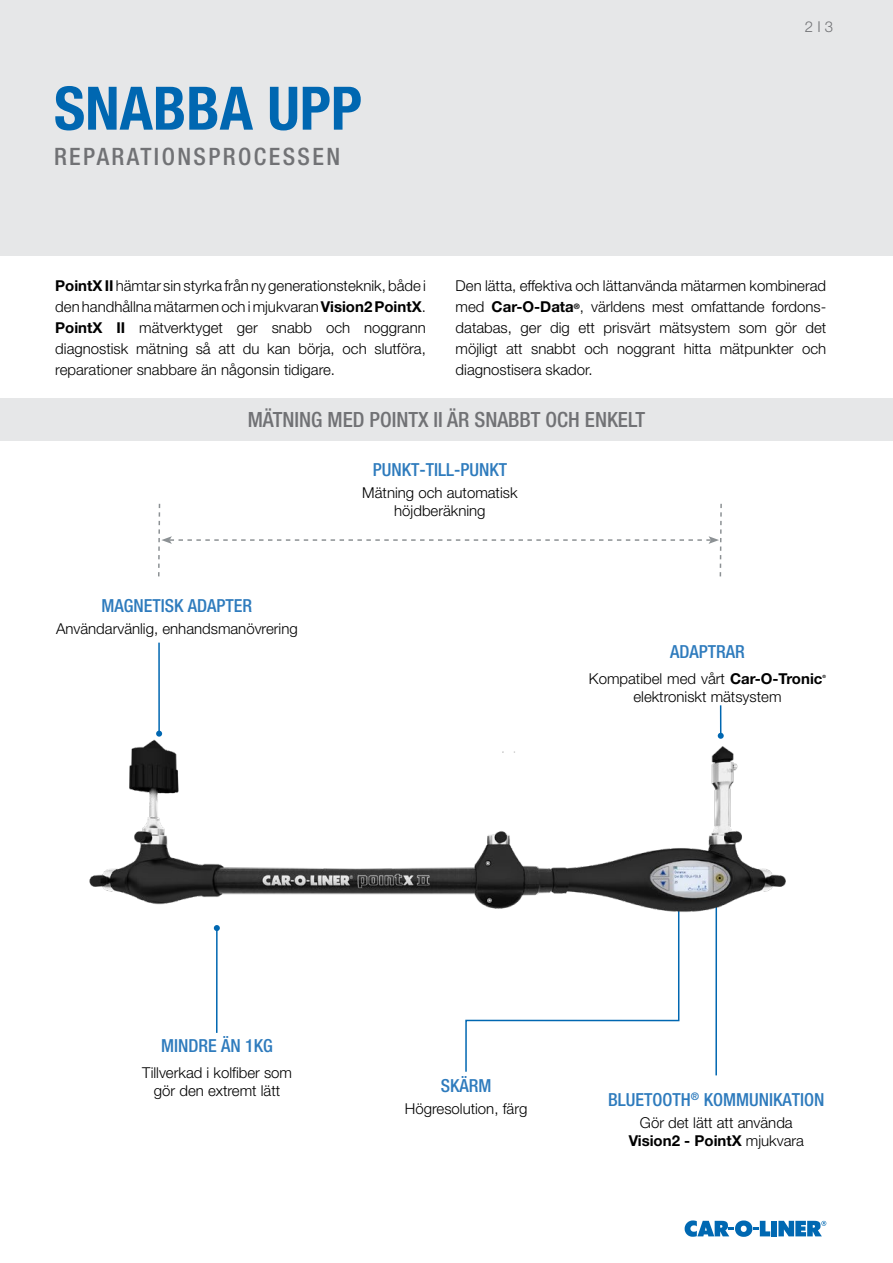
<style>
.page{position:relative;width:893px;height:1263px;background:#fff}
.page>*{position:absolute;margin:0;border:0;box-sizing:border-box;transform-origin:0 0}
.t1{font:700 condensed 60px "Helvetica Neue LT Pro";color:#0067b1}
.t2{font:500 condensed 24px "Helvetica Neue LT Pro";letter-spacing:.1em;color:#717275}
.t3{font:500 condensed 21px "Helvetica Neue LT Pro";color:#717275}
.t4{font:500 condensed 18px "Helvetica Neue LT Pro";color:#2e7bbd}
.t5{font:300 15px/21px "Helvetica Neue LT Pro";color:#000;text-align:center}
.t6{font:300 15px "Helvetica Neue LT Pro";color:#717275}
.t7{font:700 4.35px "Helvetica Neue LT Pro";color:#000}
.s1{font-weight:700}
</style>
<div class="page">
<svg style="left:685px;top:1220px;width:85px;height:17px"></svg>
<div style="left:771px;top:1221px;width:6px;height:15px;background:#0068b2"></div>
<svg style="left:778px;top:1221px;width:48px;height:15px"></svg>
<div style="left:0;top:0;width:893px;height:255px;background:#e6e7e8"></div>
<div style="left:0;top:398px;width:893px;height:42px;background:#e6e7e8"></div>
<hr style="left:158px;top:643px;width:2px;height:91px;background:#0067b1">
<hr style="left:720px;top:705px;width:1px;height:31px;background:#0067b1">
<hr style="left:216px;top:928px;width:2px;height:105px;background:#0067b1">
<hr style="left:715px;top:902px;width:2px;height:173px;background:#0067b1">
<svg style="left:465px;top:938px;width:215px;height:134px"></svg>
<svg style="left:158px;top:503px;width:564px;height:74px"></svg>
<img style="left:89px;top:728px;width:697px;height:210px">
<p class="t1" style="left:54px;top:72px;width:309px">SNABBA UPP</p>
<p class="t2" style="left:54px;top:142px;width:288px">REPARATIONSPROCESSEN</p>
<p class="t6" style="left:805px;top:18px;width:30px">2 I 3</p>
<p class="t5" style="left:55px;top:275px;width:372px;text-align:justify"><span class="s1">PointX II</span> hämtar sin styrka från ny generationsteknik, både i den handhållna mätarmen och i mjukvaran <span class="s1">Vision2 PointX</span>.<br><span class="s1">PointX II</span> mätverktyget ger snabb och noggrann diagnostisk mätning så att du kan börja, och slutföra, reparationer snabbare än någonsin tidigare.</p>
<p class="t5" style="left:456px;top:275px;width:372px;text-align:justify">Den lätta, effektiva och lättanvända mätarmen kombinerad med <span class="s1">Car-O-Data</span><sup>®</sup>, världens mest omfattande fordons&shy;databas, ger dig ett prisvärt mätsystem som gör det möjligt att snabbt och noggrant hitta mätpunkter och diagnostisera skador.</p>
<p class="t3" style="left:248px;top:407px;width:399px">MÄTNING MED POINTX II ÄR SNABBT OCH ENKELT</p>
<p class="t4" style="left:102px;top:594px;width:152px">MAGNETISK ADAPTER</p>
<p class="t5" style="left:56px;top:618px;width:243px">Användarvänlig, enhandsmanövrering</p>
<p class="t4" style="left:373px;top:459px;width:136px">PUNKT-TILL-PUNKT</p>
<p class="t5" style="left:362px;top:483px;width:157px;line-height:18px">Mätning och automatisk höjdberäkning</p>
<p class="t4" style="left:670px;top:641px;width:76px">ADAPTRAR</p>
<p class="t5" style="left:589px;top:667px;width:235px">Kompatibel med vårt <span class="s1">Car-O-Tronic</span></p>
<p class="t7" style="left:822px;top:674px;width:5px">®</p>
<p class="t5" style="left:633px;top:685px;width:150px">elektroniskt mätsystem</p>
<p class="t4" style="left:161px;top:1035px;width:113px">MINDRE ÄN 1KG</p>
<p class="t5" style="left:142px;top:1064px;width:152px;line-height:18px">Tillverkad i kolfiber som gör den extremt lätt</p>
<p class="t4" style="left:441px;top:1074px;width:52px">SKÄRM</p>
<p class="t5" style="left:405px;top:1098px;width:124px">Högresolution, färg</p>
<p class="t4" style="left:608px;top:1089px;width:218px">BLUETOOTH<sup>®</sup> KOMMUNIKATION</p>
<p class="t5" style="left:629px;top:1114px;width:177px;line-height:18px">Gör det lätt att använda<br><span class="s1">Vision2 - PointX</span> mjukvara</p>
</div>
